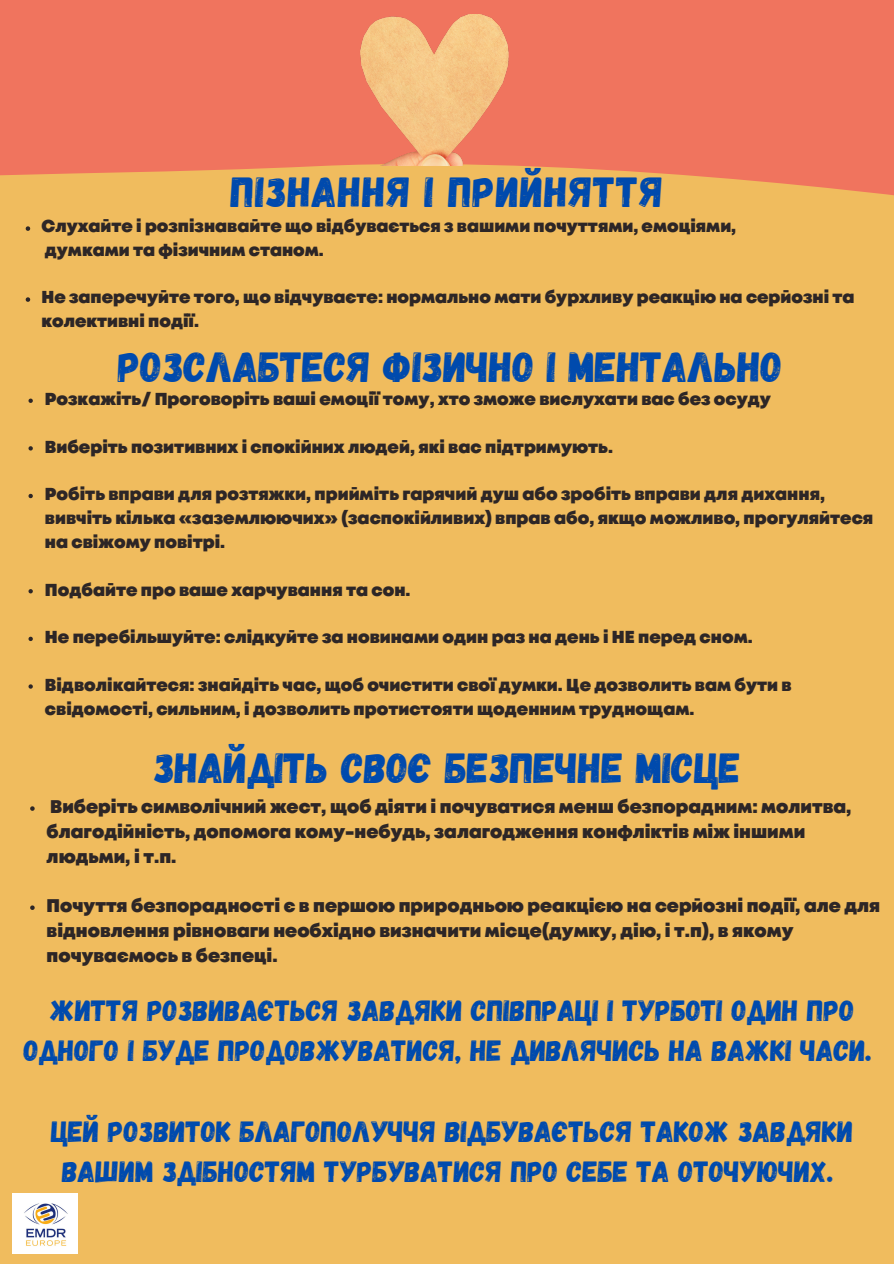
<style>
.page{position:relative;width:894px;height:1264px;background:#fff}
.page>*{position:absolute;margin:0;border:0;box-sizing:border-box;transform-origin:0 0}
.t1{font:42px "Gagalin";color:#004aad}
.t2{font:42px "Gagalin";letter-spacing:.02em;color:#004aad}
.t3{font:29.25px/40.3px "Gagalin";color:#004aad;text-align:center}
.t4{font:900 18.3px/24.8px "Mont";color:#2d2626}
.t5{font:900 17.25px/23.9px "Mont";color:#2d2626}
</style>
<div class="page">
<div style="left:0;top:0;width:893px;height:1263px;background:#f0745e"></div>
<div style="left:0;top:165px;width:893px;height:1098px;background:#f0bc5e"></div>
<img style="left:353px;top:14px;width:155px;height:151px">
<img style="left:12px;top:1193px;width:65px;height:60px">
<svg style="left:28px;top:398px;width:5px;height:5px"></svg>
<svg style="left:28px;top:446px;width:5px;height:4px"></svg>
<svg style="left:28px;top:494px;width:5px;height:4px"></svg>
<svg style="left:28px;top:589px;width:5px;height:4px"></svg>
<svg style="left:28px;top:636px;width:5px;height:5px"></svg>
<svg style="left:28px;top:684px;width:5px;height:4px"></svg>
<svg style="left:30px;top:806px;width:5px;height:4px"></svg>
<svg style="left:30px;top:905px;width:5px;height:5px"></svg>
<svg style="left:26px;top:226px;width:4px;height:5px"></svg>
<svg style="left:26px;top:297px;width:4px;height:5px"></svg>
<p class="t2" style="left:231px;top:164px;width:434px">пізнання і прийняття</p>
<p class="t5" style="left:42px;top:215px;width:696px">Слухайте і розпізнавайте що відбувається з вашими почуттями, емоціями, думками та фізичним станом.</p>
<p class="t5" style="left:42px;top:286px;width:814px">Не заперечуйте того, що відчуваєте: нормально мати бурхливу реакцію на серйозні та колективні події.</p>
<p class="t1" style="left:118px;top:340px;width:665px">розслабтеся фізично і ментально</p>
<p class="t5" style="left:45px;top:388px;width:727px">Розкажіть/ Проговоріть ваші емоції тому, хто зможе вислухати вас без осуду</p>
<p class="t5" style="left:45px;top:436px;width:569px">Виберіть позитивних і спокійних людей, які вас підтримують.</p>
<p class="t5" style="left:45px;top:483px;width:829px">Робіть вправи для розтяжки, прийміть гарячий душ або зробіть вправи для дихання, вивчіть кілька «заземлюючих» (заспокійливих) вправ або, якщо можливо, прогуляйтеся на свіжому повітрі.</p>
<p class="t5" style="left:45px;top:579px;width:367px">Подбайте про ваше харчування та сон.</p>
<p class="t5" style="left:45px;top:626px;width:709px">Не перебільшуйте: слідкуйте за новинами один раз на день і НЕ перед сном.</p>
<p class="t5" style="left:45px;top:674px;width:748px">Відволікайтеся: знайдіть час, щоб очистити свої думки. Це дозволить вам бути в свідомості, сильним, і дозволить протистояти щоденним труднощам.</p>
<p class="t1" style="left:153px;top:740px;width:588px">знайдіть своє безпечне місце</p>
<p class="t4" style="left:47px;top:795px;width:806px">Виберіть символічний жест, щоб діяти і почуватися менш безпорадним: молитва, благодійність, допомога кому-небудь, залагодження конфліктів між іншими людьми, і т.п.</p>
<p class="t4" style="left:47px;top:894px;width:834px">Почуття безпорадності є в першою природньою реакцією на серйозні події, але для відновлення рівноваги необхідно визначити місце(думку, дію, і т.п), в якому почуваємось в безпеці.</p>
<p class="t3" style="left:24px;top:988px;width:849px">Життя розвивається завдяки співпраці і турботі один про одного і буде продовжуватися, не дивлячись на важкі часи.</p>
<p class="t3" style="left:51px;top:1109px;width:803px">Цей розвиток благополуччя відбувається також завдяки вашим здібностям турбуватися про себе та оточуючих.</p>
</div>
